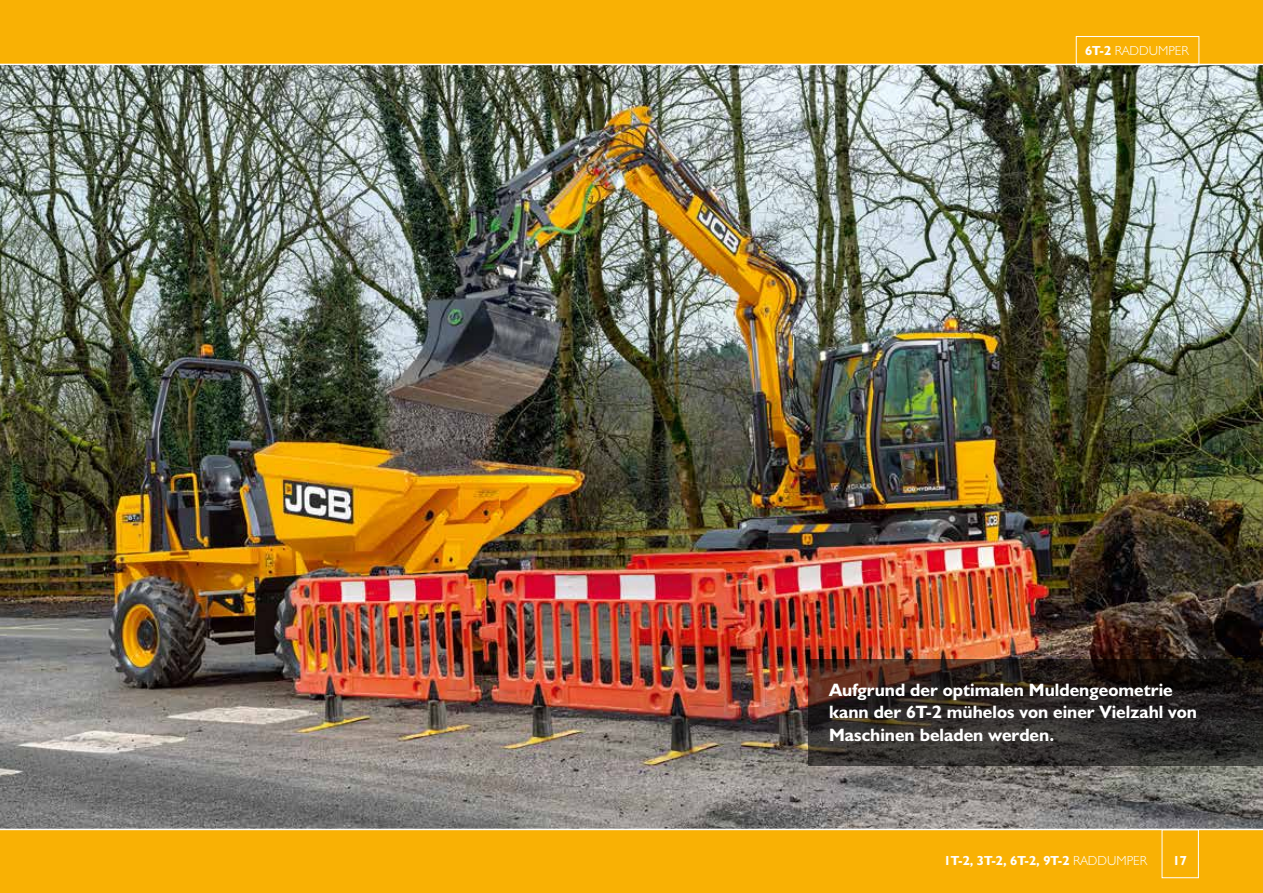
<style>
.page{position:relative;width:1263px;height:893px;background:#fff}
.page>*{position:absolute;margin:0;border:0;box-sizing:border-box;transform-origin:0 0}
.t1{font:700 18px/22.5px "JCB Euro";color:#fff}
.t2{font:700 13.2px "JCB Euro";color:#fff}
.t3{font:300 13.2px "JCB Euro";color:#fff}
.s1{font-weight:700}
.s2{font-weight:300}
</style>
<div class="page">
<img style="left:0;top:65px;width:1263px;height:764px">
<div style="left:0;top:829px;width:1263px;height:64px;background:#f9b104"></div>
<div style="left:0;top:0;width:1263px;height:64px;background:#f9b104"></div>
<hr style="left:0;top:829px;width:1263px;height:1px;background:#fff">
<div style="left:1076px;top:36px;width:123px;height:28px;border:1px solid #fff"></div>
<div style="left:1162px;top:829px;width:37px;height:49px;border:1px solid #fff"></div>
<svg style="left:808px;top:659px;width:455px;height:106px"></svg>
<p class="t3" style="left:1085px;top:42px;width:105px"><span class="s1">6T‑2</span> RADDUMPER</p>
<p class="t1" style="left:829px;top:678px;width:369px">Aufgrund der optimalen Muldengeometrie kann der 6T‑2 mühelos von einer Vielzahl von<br>Maschinen beladen werden.</p>
<p class="t2" style="left:944px;top:852px;width:205px">1T‑2, 3T‑2, 6T‑2, 9T‑2 <span class="s2">RADDUMPER</span></p>
<p class="t2" style="left:1173px;top:852px;width:16px">17</p>
</div>
